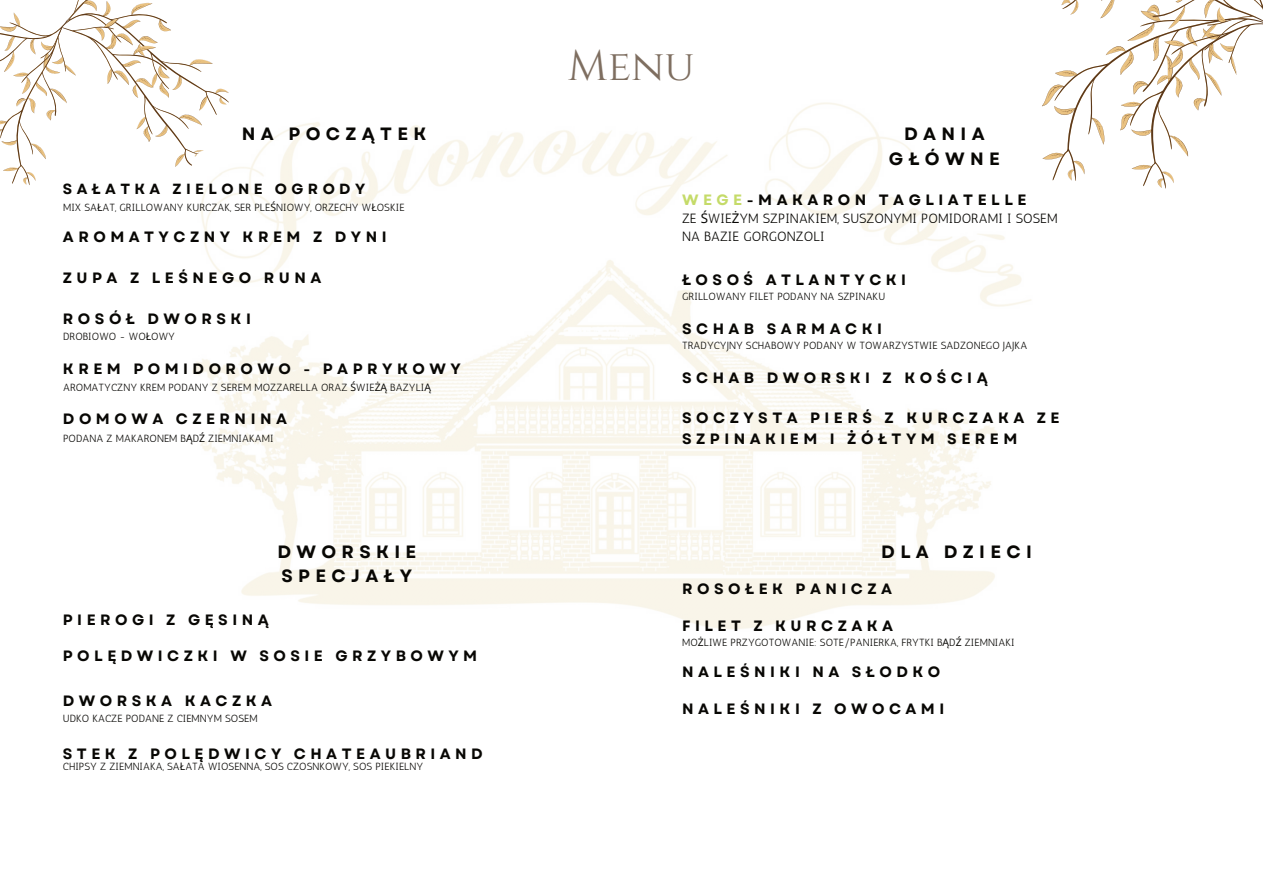
<style>
.page{position:relative;width:1263px;height:894px;background:#fff}
.page>*{position:absolute;margin:0;border:0;box-sizing:border-box;transform-origin:0 0}
.t1{font:42.75px "Cinzel";color:#7e6e60}
.t2{font:700 17.85px/24.6px "Garet";letter-spacing:.3em;color:#080704}
.t3{font:700 15px/20.2px "Garet";letter-spacing:.3em;color:#080704}
.t4{font:700 14.7px "Garet";letter-spacing:.3em;color:#080704}
.t5{font:13.35px/17.9px "Antic";color:#080704}
.t6{font:10.35px "Antic";color:#080704}
.s1{font-family:"Noto Sans"}
.s2{color:#c5db69}
</style>
<div class="page">
<img style="left:192px;top:102px;width:839px;height:527px">
<svg style="left:1042px;top:0;width:221px;height:188px"></svg>
<svg style="left:0;top:0;width:229px;height:185px"></svg>
<h2 class="t2" style="left:242px;top:122px;width:186px">NA POCZĄTEK</h2>
<h3 class="t4" style="left:63px;top:180px;width:304px">SAŁATKA ZIELONE OGRODY</h3>
<h3 class="t3" style="left:63px;top:227px;width:325px">AROMATYCZNY KREM Z DYNI</h3>
<p class="t6" style="left:63px;top:201px;width:343px">MIX SA<span class="s1">Ł</span>AT, GRILLOWANY KURCZAK, SER PLE<span class="s1">Ś</span>NIOWY, ORZECHY W<span class="s1">Ł</span>OSKIE</p>
<h3 class="t3" style="left:63px;top:268px;width:260px">ZUPA Z LEŚNEGO RUNA</h3>
<h3 class="t3" style="left:63px;top:308px;width:189px">ROSÓŁ DWORSKI</h3>
<p class="t6" style="left:63px;top:330px;width:113px">DROBIOWO - WO<span class="s1">Ł</span>OWY</p>
<h3 class="t3" style="left:63px;top:358px;width:399px">KREM POMIDOROWO - PAPRYKOWY</h3>
<h3 class="t3" style="left:63px;top:409px;width:225px">DOMOWA CZERNINA</h3>
<p class="t6" style="left:63px;top:432px;width:212px">PODANA Z MAKARONEM B<span class="s1">Ą</span>D<span class="s1">Ź</span> ZIEMNIAKAMI</p>
<p class="t6" style="left:63px;top:381px;width:370px">AROMATYCZNY KREM PODANY Z SEREM MOZZARELLA ORAZ <span class="s1">Ś</span>WIE<span class="s1">ŻĄ</span> BAZYLI<span class="s1">Ą</span></p>
<h2 class="t2" style="left:277px;top:539px;width:140px">DWORSKIE<br>SPECJAŁY</h2>
<h3 class="t3" style="left:63px;top:610px;width:207px">PIEROGI Z GĘSINĄ</h3>
<h3 class="t3" style="left:63px;top:646px;width:416px">POLĘDWICZKI W SOSIE GRZYBOWYM</h3>
<h3 class="t3" style="left:63px;top:691px;width:211px">DWORSKA KACZKA</h3>
<p class="t6" style="left:63px;top:711px;width:196px">UDKO KACZE PODANE Z CIEMNYM SOSEM</p>
<h3 class="t3" style="left:63px;top:743px;width:421px">STEK Z POLĘDWICY CHATEAUBRIAND</h3>
<p class="t6" style="left:63px;top:760px;width:362px">CHIPSY Z ZIEMNIAKA, SA<span class="s1">Ł</span>ATA WIOSENNA, SOS CZOSNKOWY, SOS PIEKIELNY</p>
<h1 class="t1" style="left:568px;top:41px;width:128px">Menu</h1>
<h2 class="t2" style="left:889px;top:122px;width:112px;text-align:center">DANIA<br>GŁÓWNE</h2>
<h3 class="t3" style="left:682px;top:190px;width:346px"><span class="s2">WEGE</span>-MAKARON TAGLIATELLE</h3>
<p class="t5" style="left:682px;top:209px;width:377px">ZE <span class="s1">Ś</span>WIE<span class="s1">Ż</span>YM SZPINAKIEM, SUSZONYMI POMIDORAMI I SOSEM<br>NA BAZIE GORGONZOLI</p>
<h3 class="t3" style="left:682px;top:270px;width:226px">ŁOSOŚ ATLANTYCKI</h3>
<p class="t6" style="left:682px;top:291px;width:205px">GRILLOWANY FILET PODANY NA SZPINAKU</p>
<h3 class="t3" style="left:682px;top:319px;width:201px">SCHAB SARMACKI</h3>
<p class="t6" style="left:682px;top:339px;width:347px">TRADYCYJNY SCHABOWY PODANY W TOWARZYSTWIE SADZONEGO JAJKA</p>
<h3 class="t3" style="left:682px;top:367px;width:307px">SCHAB DWORSKI Z KOŚCIĄ</h3>
<h3 class="t3" style="left:682px;top:408px;width:379px">SOCZYSTA PIERŚ Z KURCZAKA ZE<br>SZPINAKIEM I ŻÓŁTYM SEREM</h3>
<h2 class="t2" style="left:881px;top:539px;width:152px">DLA DZIECI</h2>
<h3 class="t3" style="left:682px;top:579px;width:211px">ROSOŁEK PANICZA</h3>
<h3 class="t3" style="left:682px;top:615px;width:213px">FILET Z KURCZAKA</h3>
<p class="t6" style="left:682px;top:635px;width:334px">MO<span class="s1">Ż</span>LIWE PRZYGOTOWANIE: SOTE/PANIERKA, FRYTKI B<span class="s1">Ą</span>D<span class="s1">Ź</span> ZIEMNIAKI</p>
<h3 class="t3" style="left:682px;top:662px;width:260px">NALEŚNIKI NA SŁODKO</h3>
<h3 class="t3" style="left:682px;top:698px;width:264px">NALEŚNIKI Z OWOCAMI</h3>
</div>
